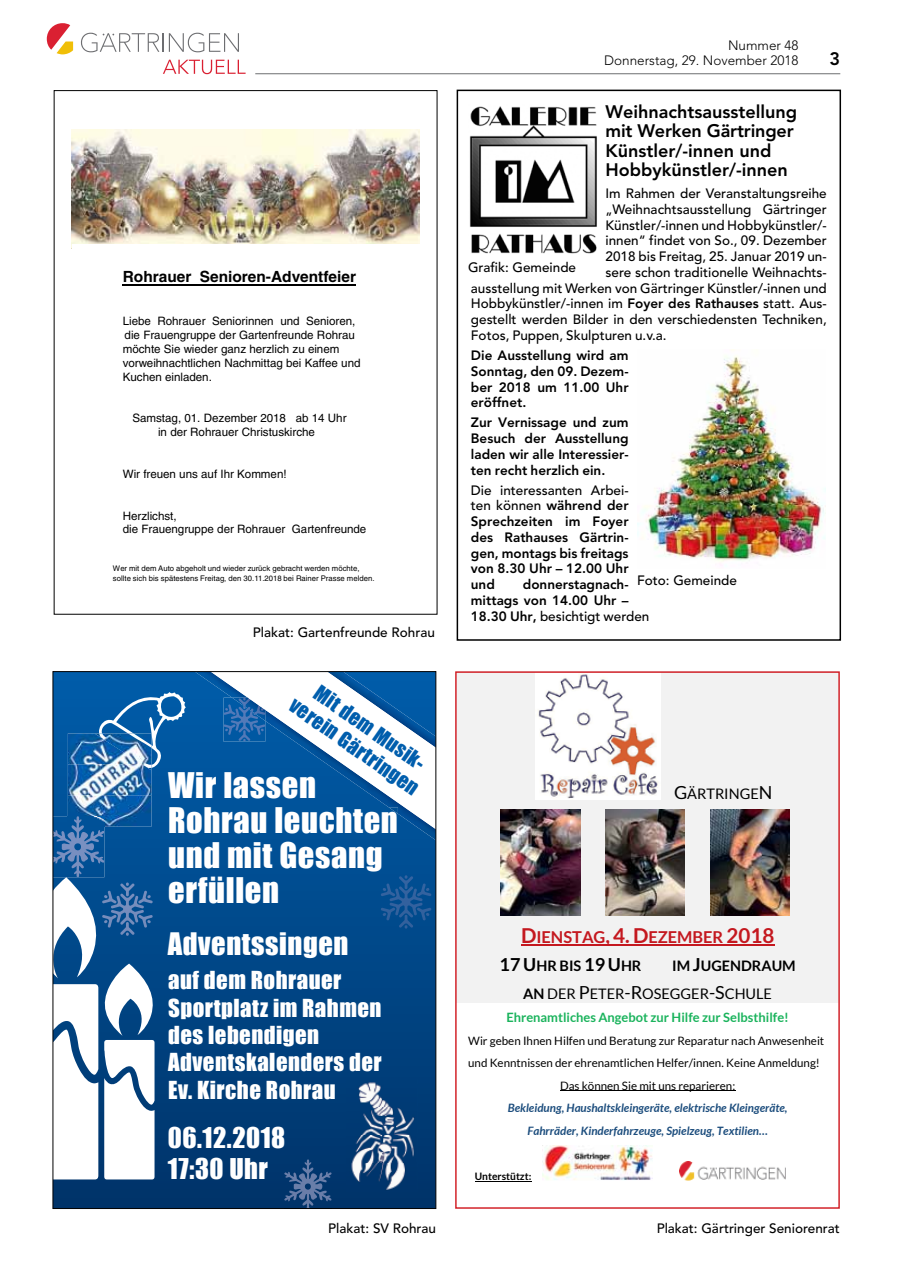
<style>
.page{position:relative;width:902px;height:1280px;background:#fff}
.page>*{position:absolute;margin:0;border:0;box-sizing:border-box;transform-origin:0 0}
.t1{font:88.35px "Christmas Icons";color:#fff}
.t2{font:32.4px/35.1px "Impact";letter-spacing:.02em;color:#fff}
.t3{font:28.5px "Impact";letter-spacing:.02em;color:#fff}
.t4{font:26.25px/31.5px "Impact";letter-spacing:.02em;color:#fff}
.t5{font:22.8px/27.3px "Impact";letter-spacing:.02em;color:#fff}
.t6{font:20.1px/24.2px "Impact";color:#005ead;text-align:center}
.t7{font:800 18px/19.5px "Avenir";color:#000}
.t8{font:700 16.5px "Lato";color:#c4181f}
.t9{font:italic 700 15.45px "Helvetica";color:#000}
.t10{font:14.55px/28px "Lato";color:#000}
.t11{font:700 14.55px "Lato";color:#000}
.t12{font:500 13.5px "Avenir";color:#000}
.t13{font:800 13.5px/15.8px "Avenir";color:#000;text-align:justify}
.t14{font:300 13.5px/15.8px "Avenir";color:#000;text-align:right}
.t15{font:700 12.9px "Lato";color:#1ab35c}
.t16{font:11.55px/14px "Helvetica";letter-spacing:-.005em;color:#000}
.t17{font:11.55px/22.4px "Lato";color:#000;text-align:center}
.t18{font:italic 700 11.55px/22.5px "Lato";color:#1c4d7d;text-align:center}
.t19{font:700 10.2px "Lato";color:#000}
.t20{font:7.65px/9.3px "Helvetica";letter-spacing:.005em;color:#000}
.s1{font-weight:800}
.s2{font-weight:500}
.s3{font-size:18px}
.s4{font-size:20.55px}
.s5{font-weight:700}
.s6{font-weight:700;font-size:18px}
</style>
<div class="page">
<hr style="left:255px;top:73px;width:585px;height:1px;background:#6d6e71">
<svg style="left:47px;top:23px;width:26px;height:31px"></svg>
<svg style="left:81px;top:33px;width:158px;height:19px"></svg>
<svg style="left:163px;top:60px;width:82px;height:14px"></svg>
<div style="left:456px;top:90px;width:385px;height:551px;border:2px solid #000"></div>
<img style="left:72px;top:130px;width:347px;height:114px">
<hr style="left:123px;top:284px;width:233px;height:2px;background:#000">
<svg style="left:55px;top:673px;width:379px;height:534px;background:#004382"></svg>
<img style="left:346px;top:1079px;width:71px;height:112px">
<img style="left:195px;top:673px;width:239px;height:167px">
<img style="left:68px;top:733px;width:27px;height:31px">
<img style="left:68px;top:764px;width:83px;height:52px">
<div style="left:284px;top:1159px;width:47px;height:49px;background:#00346b"></div>
<img style="left:469px;top:106px;width:128px;height:148px">
<img style="left:637px;top:350px;width:188px;height:216px">
<div style="left:456px;top:671px;width:383px;height:139px;background:#f2f2f2"></div>
<div style="left:456px;top:810px;width:383px;height:112px;background:#f2f2f2"></div>
<div style="left:456px;top:922px;width:383px;height:31px;background:#f2f2f2"></div>
<hr style="left:521px;top:944px;width:253px;height:1px;background:#c4181f">
<div style="left:456px;top:953px;width:383px;height:28px;background:#f2f2f2"></div>
<div style="left:456px;top:981px;width:383px;height:22px;background:#f2f2f2"></div>
<hr style="left:560px;top:1090px;width:175px;height:1px;background:#000">
<hr style="left:474px;top:1181px;width:57px;height:1px;background:#000">
<img style="left:535px;top:674px;width:125px;height:125px">
<img style="left:500px;top:810px;width:80px;height:105px">
<img style="left:605px;top:810px;width:80px;height:105px">
<img style="left:710px;top:810px;width:79px;height:105px">
<img style="left:542px;top:1145px;width:110px;height:35px">
<img style="left:679px;top:1162px;width:106px;height:18px">
<div style="left:455px;top:671px;width:384px;height:538px;border:2px solid #d2232a"></div>
<svg style="left:95px;top:671px;width:102px;height:100px;background:#1565a9"></svg>
<svg style="left:211px;top:672px;width:225px;height:157px"></svg>
<svg style="left:53px;top:816px;width:103px;height:363px"></svg>
<div style="left:380px;top:874px;width:51px;height:55px;background:#004b8e"></div>
<p class="t9" style="left:123px;top:268px;width:235px">Rohrauer Senioren-Adventfeier</p>
<p class="t16" style="left:123px;top:314px;width:239px">Liebe Rohrauer Seniorinnen und Senioren, die Frauengruppe der Gartenfreunde Rohrau möchte Sie wieder ganz herzlich zu einem vorweihnachtlichen Nachmittag bei Kaffee und Kuchen einladen.</p>
<p class="t16" style="left:132px;top:411px;width:216px;text-align:center">Samstag, 01. Dezember 2018 ab 14 Uhr in der Rohrauer Christuskirche</p>
<p class="t16" style="left:123px;top:467px;width:165px">Wir freuen uns auf Ihr Kommen!</p>
<p class="t16" style="left:123px;top:508px;width:245px">Herzlichst,<br>die Frauengruppe der Rohrauer Gartenfreunde</p>
<p class="t20" style="left:113px;top:564px;width:263px">Wer mit dem Auto abgeholt und wieder zurück gebracht werden möchte, sollte sich bis spätestens Freitag, den 30.11.2018 bei Rainer Prasse melden.</p>
<p class="t12" style="left:253px;top:624px;width:183px">Plakat: Gartenfreunde Rohrau</p>
<h1 class="t1" style="left:50px;top:795px;width:58px">●</h1>
<h3 class="t6" style="left:313px;top:672px;width:154px;rotate:35deg">Mit dem Musik&shy;verein Gärtringen</h3>
<h2 class="t2" style="left:168px;top:767px;width:231px">Wir lassen<br>Rohrau leuchten und mit Gesang erfüllen</h2>
<h3 class="t3" style="left:168px;top:922px;width:182px">Adventssingen</h3>
<h3 class="t5" style="left:168px;top:966px;width:215px">auf dem Rohrauer<br>Sportplatz im Rahmen des lebendigen<br>Adventskalenders der<br>Ev. Kirche Rohrau</h3>
<h3 class="t4" style="left:168px;top:1121px;width:119px">06.12.2018<br>17:30 Uhr</h3>
<p class="t12" style="left:283px;top:1220px;width:154px"><sup>●</sup>Plakat: SV Rohrau</p>
<p class="t14" style="left:604px;top:37px;width:196px">Nummer 48<br>Donnerstag, 29. November 2018</p>
<h3 class="t7" style="left:605px;top:101px;width:193px">Weihnachtsausstellung mit Werken Gärtringer<br>Künstler/-innen und<br>Hobbykünstler/-innen</h3>
<p class="t12" style="left:605px;top:186px;width:223px">Im Rahmen der Veranstaltungsreihe</p>
<p class="t12" style="left:605px;top:201px;width:223px">„Weihnachtsausstellung Gärtringer</p>
<p class="t12" style="left:605px;top:217px;width:223px">Künstler/-innen und Hobbykünstler/-</p>
<p class="t12" style="left:605px;top:233px;width:223px">innen“ findet von So., 09. Dezember</p>
<p class="t12" style="left:605px;top:249px;width:223px">2018 bis Freitag, 25. Januar 2019 un-</p>
<p class="t12" style="left:605px;top:264px;width:223px">sere schon traditionelle Weihnachts-</p>
<p class="t12" style="left:471px;top:280px;width:357px">ausstellung mit Werken von Gärtringer Künstler/-innen und</p>
<p class="t12" style="left:471px;top:296px;width:357px">Hobbykünstler/-innen im <span class="s1">Foyer des Rathauses</span> statt. Aus-</p>
<p class="t12" style="left:471px;top:312px;width:357px">gestellt werden Bilder in den verschiedensten Techniken,</p>
<p class="t12" style="left:471px;top:327px;width:197px">Fotos, Puppen, Skulpturen u.v.a.</p>
<p class="t13" style="left:471px;top:347px;width:159px">Die Ausstellung wird am Sonntag, den 09. Dezem&shy;ber 2018 um 11.00 Uhr eröffnet.</p>
<p class="t13" style="left:471px;top:415px;width:159px">Zur Vernissage und zum Besuch der Ausstellung laden wir alle Interessier&shy;ten recht herzlich ein.</p>
<p class="t13" style="left:471px;top:482px;width:159px"><span class="s2">Die interessanten Arbei&shy;ten können</span> während der Sprechzeiten im Foyer des Rathauses Gärtrin&shy;gen, montags bis freitags von 8.30 Uhr – 12.00 Uhr und</p>
<h3 class="t7" style="left:829px;top:49px;width:12px">3</h3>
<p class="t12" style="left:468px;top:259px;width:110px">Grafik: Gemeinde</p>
<p class="t12" style="left:637px;top:573px;width:101px">Foto: Gemeinde</p>
<p class="t13" style="left:471px;top:576px;width:180px;text-align:left;text-indent:52px">donnerstagnach&shy;mittags von 14.00 Uhr –<br>18.30 Uhr, <span class="s2">besichtigt werden</span></p>
<p class="t10" style="left:674px;top:780px;width:100px"><span class="s3">G</span>ÄRTRINGE<span class="s3">N</span></p>
<p class="t8" style="left:521px;top:927px;width:255px"><span class="s4">D</span>IENSTAG<span class="s4">, 4. D</span>EZEMBER <span class="s4">2018</span></p>
<p class="t11" style="left:499px;top:957px;width:143px"><span class="s3">17 U</span>HR BIS <span class="s3">19 U</span>HR</p>
<p class="t10" style="left:523px;top:952px;width:274px;text-indent:149px"><span class="s5">IM</span> <span class="s6">J</span><span class="s5">UGENDRAUM<br>AN</span> DER <span class="s3">P</span>ETER<span class="s3">-R</span>OSEGGER<span class="s3">-S</span>CHULE</p>
<p class="t15" style="left:506px;top:1010px;width:284px">Ehrenamtliches Angebot zur Hilfe zur Selbsthilfe!</p>
<p class="t17" style="left:468px;top:1029px;width:357px">Wir geben Ihnen Hilfen und Beratung zur Reparatur nach Anwesenheit und Kenntnissen der ehrenamtlichen Helfer/innen. Keine Anmeldung!<br>Das können Sie mit uns reparieren:</p>
<p class="t18" style="left:507px;top:1097px;width:281px">Bekleidung, Haushaltskleingeräte, elektrische Kleingeräte,<br>Fahrräder, Kinderfahrzeuge, Spielzeug, Textilien…</p>
<p class="t19" style="left:474px;top:1171px;width:58px">Unterstützt:</p>
<p class="t12" style="left:656px;top:1220px;width:185px">Plakat: Gärtringer Seniorenrat</p>
</div>
